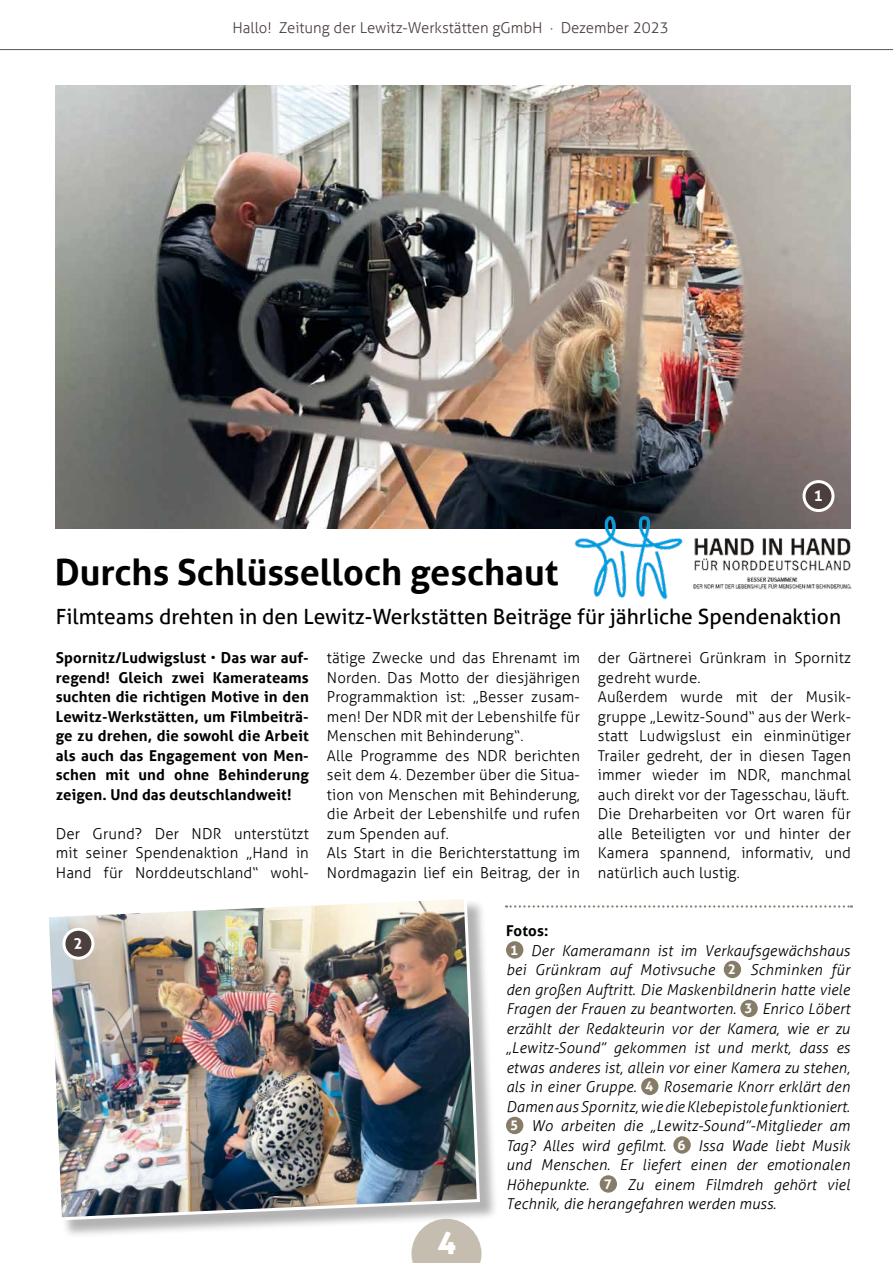
<style>
.page{position:relative;width:893px;height:1263px;background:#fff}
.page>*{position:absolute;margin:0;border:0;box-sizing:border-box;transform-origin:0 0}
.t1{font:700 36px "Aller";color:#000}
.t2{font:31.2px "Aller Display";color:#fff}
.t3{font:21px "Aller";color:#000}
.t4{font:300 15px/19.5px "Aller";letter-spacing:.01em;color:#000}
.t5{font:italic 300 15px/19.5px "Aller";letter-spacing:.01em;color:#000}
.t6{font:700 15px/19.5px "Aller";letter-spacing:.01em;color:#000;text-align:justify}
.t7{font:300 15px "Aller";color:#4b403d}
.t8{font:700 15px "Aller";color:#fff}
.s1{font-weight:300}
.s2{font-weight:700;font-style:normal}
.s3{font-weight:700;font-style:normal;font-size:13.5px;color:#fff}
</style>
<div class="page">
<img style="left:55px;top:85px;width:795px;height:443px">
<div style="left:506px;top:941px;width:17px;height:18px;background:#867c68;border-radius:50%"></div>
<div style="left:724px;top:961px;width:17px;height:17px;background:#867c68;border-radius:50%"></div>
<div style="left:740px;top:1000px;width:18px;height:17px;background:#867c68;border-radius:50%"></div>
<div style="left:641px;top:1078px;width:17px;height:17px;background:#867c68;border-radius:50%"></div>
<div style="left:506px;top:1117px;width:17px;height:17px;background:#867c68;border-radius:50%"></div>
<div style="left:673px;top:1136px;width:18px;height:18px;background:#867c68;border-radius:50%"></div>
<div style="left:600px;top:1175px;width:17px;height:18px;background:#867c68;border-radius:50%"></div>
<div style="left:48px;top:899px;width:450px;height:340px;background:#000;opacity:.3"></div>
<img style="left:48px;top:899px;width:434px;height:323px">
<svg style="left:506px;top:905px;width:346px;height:3px"></svg>
<svg style="left:64px;top:929px;width:29px;height:29px"></svg>
<div style="left:62px;top:927px;width:33px;height:33px;border:3px solid #fff;border-radius:50%"></div>
<div style="left:804px;top:482px;width:29px;height:28px;background:#4b403d;border-radius:50%"></div>
<div style="left:802px;top:480px;width:32px;height:32px;border:3px solid #fff;border-radius:50%"></div>
<img style="left:560px;top:507px;width:292px;height:93px">
<svg style="left:411px;top:1219px;width:70px;height:44px"></svg>
<hr style="left:0;top:49px;width:892px;height:1px;background:#58585a">
<svg style="left:74px;top:937px;width:8px;height:11px"></svg>
<p class="t7" style="left:232px;top:19px;width:438px">Hallo! Zeitung der Lewitz-Werkstätten gGmbH · Dezember 2023</p>
<p class="t8" style="left:814px;top:486px;width:10px">1</p>
<h1 class="t1" style="left:55px;top:550px;width:505px">Durchs Schlüsselloch geschaut</h1>
<h3 class="t3" style="left:56px;top:604px;width:787px">Filmteams drehten in den Lewitz-Werkstätten Beiträge für jährliche Spendenaktion</h3>
<p class="t6" style="left:56px;top:648px;width:255px">Spornitz/Ludwigslust <span class="s1">•</span> Das war auf&shy;regend! Gleich zwei Kamerateams suchten die richtigen Motive in den Lewitz-Werkstätten, um Filmbeiträ&shy;ge zu drehen, die sowohl die Arbeit als auch das Engagement von Men&shy;schen mit und ohne Behinderung zeigen. Und das deutschlandweit!</p>
<p class="t4" style="left:56px;top:823px;width:255px;text-align:justify">Der Grund? Der NDR unterstützt mit seiner Spendenaktion „Hand in Hand für Norddeutschland“ wohl-</p>
<p class="t4" style="left:327px;top:648px;width:255px">tätige Zwecke und das Ehrenamt im Norden. Das Motto der diesjährigen Programmaktion ist: „Besser zusam&shy;men! Der NDR mit der Lebenshilfe für Menschen mit Behinderung“.<br>Alle Programme des NDR berichten seit dem 4. Dezember über die Situa&shy;tion von Menschen mit Behinderung, die Arbeit der Lebenshilfe und rufen zum Spenden auf.<br>Als Start in die Berichterstattung im Nordmagazin lief ein Beitrag, der in</p>
<p class="t4" style="left:598px;top:648px;width:255px">der Gärtnerei Grünkram in Spornitz gedreht wurde.<br>Außerdem wurde mit der Musik&shy;gruppe „Lewitz-Sound“ aus der Werk&shy;statt Ludwigslust ein einminütiger<br>Trailer gedreht, der in diesen Tagen immer wieder im NDR, manchmal auch direkt vor der Tagesschau, läuft.<br>Die Dreharbeiten vor Ort waren für alle Beteiligten vor und hinter der<br>Kamera spannend, informativ, und natürlich auch lustig.</p>
<h2 class="t2" style="left:437px;top:1220px;width:21px">4</h2>
<p class="t5" style="left:506px;top:921px;width:345px"><span class="s2">Fotos:<br></span><span class="s3">1</span> Der Kameramann ist im Verkaufsgewächshaus bei Grünkram auf Motivsuche <span class="s3">2</span> Schminken für den großen Auftritt. Die Maskenbildnerin hatte viele Fragen der Frauen zu beantworten. <span class="s3">3</span> Enrico Löbert erzählt der Redakteurin vor der Kamera, wie er zu „Lewitz-Sound” gekommen ist und merkt, dass es etwas anderes ist, allein vor einer Kamera zu stehen, als in einer Gruppe. <span class="s3">4</span> Rosemarie Knorr erklärt den Damen aus Spornitz, wie die Klebepistole funktioniert.<br><span class="s3">5</span> Wo arbeiten die „Lewitz-Sound”-Mitglieder am Tag? Alles wird gefilmt. <span class="s3">6</span> Issa Wade liebt Musik und Menschen. Er liefert einen der emotionalen Höhepunkte. <span class="s3">7</span> Zu einem Filmdreh gehört viel Technik, die herangefahren werden muss.</p>
</div>
